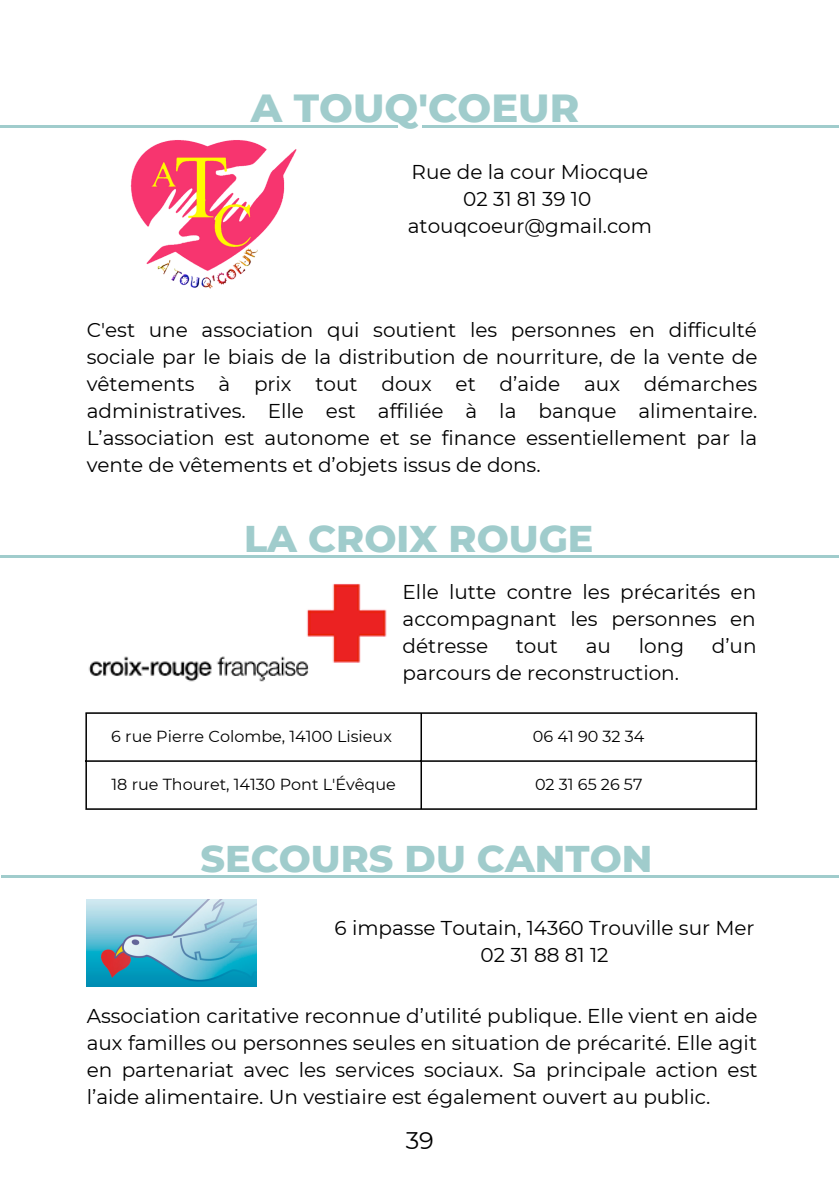
<style>
.page{position:relative;width:839px;height:1191px;background:#fff}
.page>*{position:absolute;margin:0;border:0;box-sizing:border-box;transform-origin:0 0}
.t1{font:800 40px "Montserrat";color:#a0cccc}
.t2{font:800 38px "Montserrat";color:#a0cccc}
.t3{font:24px "Montserrat";color:#000}
.t4{font:20px/27px "Montserrat";color:#000;text-align:justify}
.t5{font:16px "Montserrat";color:#010101}
</style>
<div class="page">
<img style="left:88px;top:584px;width:299px;height:98px">
<img style="left:130px;top:140px;width:167px;height:149px">
<hr style="left:1px;top:555px;width:243px;height:3px;background:#a0cccc">
<hr style="left:244px;top:555px;width:349px;height:3px;background:#a0cccc">
<hr style="left:593px;top:555px;width:245px;height:3px;background:#a0cccc">
<hr style="left:0;top:125px;width:251px;height:3px;background:#a0cccc">
<hr style="left:251px;top:125px;width:328px;height:3px;background:#a0cccc">
<hr style="left:579px;top:125px;width:259px;height:3px;background:#a0cccc">
<hr style="left:85px;top:714px;width:2px;height:94px;background:#000">
<hr style="left:420px;top:714px;width:2px;height:94px;background:#000">
<hr style="left:755px;top:714px;width:2px;height:94px;background:#000">
<hr style="left:85px;top:712px;width:672px;height:2px;background:#000">
<hr style="left:85px;top:760px;width:672px;height:2px;background:#000">
<hr style="left:85px;top:808px;width:672px;height:2px;background:#000">
<img style="left:87px;top:899px;width:169px;height:87px">
<hr style="left:1px;top:875px;width:199px;height:3px;background:#a0cccc">
<hr style="left:200px;top:875px;width:452px;height:3px;background:#a0cccc">
<hr style="left:652px;top:875px;width:186px;height:3px;background:#a0cccc">
<h1 class="t1" style="left:251px;top:83px;width:330px">A TOUQ'COEUR</h1>
<p class="t4" style="left:408px;top:159px;width:246px;text-align:center">Rue de la cour Miocque<br>02 31 81 39 10 atouqcoeur@gmail.com</p>
<p class="t4" style="left:87px;top:316px;width:672px">C'est une association qui soutient les personnes en difficulté sociale par le biais de la distribution de nourriture, de la vente de vêtements à prix tout doux et d’aide aux démarches administratives. Elle est affiliée à la banque alimentaire.<br>L’association est autonome et se finance essentiellement par la vente de vêtements et d’objets issus de dons.</p>
<h2 class="t2" style="left:244px;top:515px;width:351px">LA CROIX ROUGE</h2>
<p class="t4" style="left:402px;top:579px;width:355px">Elle lutte contre les précarités en accompagnant les personnes en détresse</p>
<p class="t4" style="left:516px;top:633px;width:44px">tout</p>
<p class="t4" style="left:586px;top:633px;width:27px">au</p>
<p class="t4" style="left:638px;top:633px;width:47px">long</p>
<p class="t4" style="left:711px;top:633px;width:46px">d’un</p>
<p class="t4" style="left:402px;top:660px;width:278px">parcours de reconstruction.</p>
<p class="t5" style="left:111px;top:726px;width:282px">6 rue Pierre Colombe, 14100 Lisieux</p>
<p class="t5" style="left:533px;top:726px;width:113px">06 41 90 32 34</p>
<p class="t5" style="left:111px;top:774px;width:286px">18 rue Thouret, 14130 Pont L'Évêque</p>
<p class="t5" style="left:535px;top:774px;width:109px">02 31 65 26 57</p>
<h2 class="t2" style="left:200px;top:835px;width:453px">SECOURS DU CANTON</h2>
<p class="t4" style="left:334px;top:915px;width:421px;text-align:center">6 impasse Toutain, 14360 Trouville sur Mer<br>02 31 88 81 12</p>
<p class="t4" style="left:87px;top:1003px;width:672px">Association caritative reconnue d’utilité publique. Elle vient en aide aux familles ou personnes seules en situation de précarité. Elle agit en partenariat avec les services sociaux. Sa principale action est l’aide alimentaire. Un vestiaire est également ouvert au public.</p>
<p class="t3" style="left:405px;top:1126px;width:30px">39</p>
</div>
